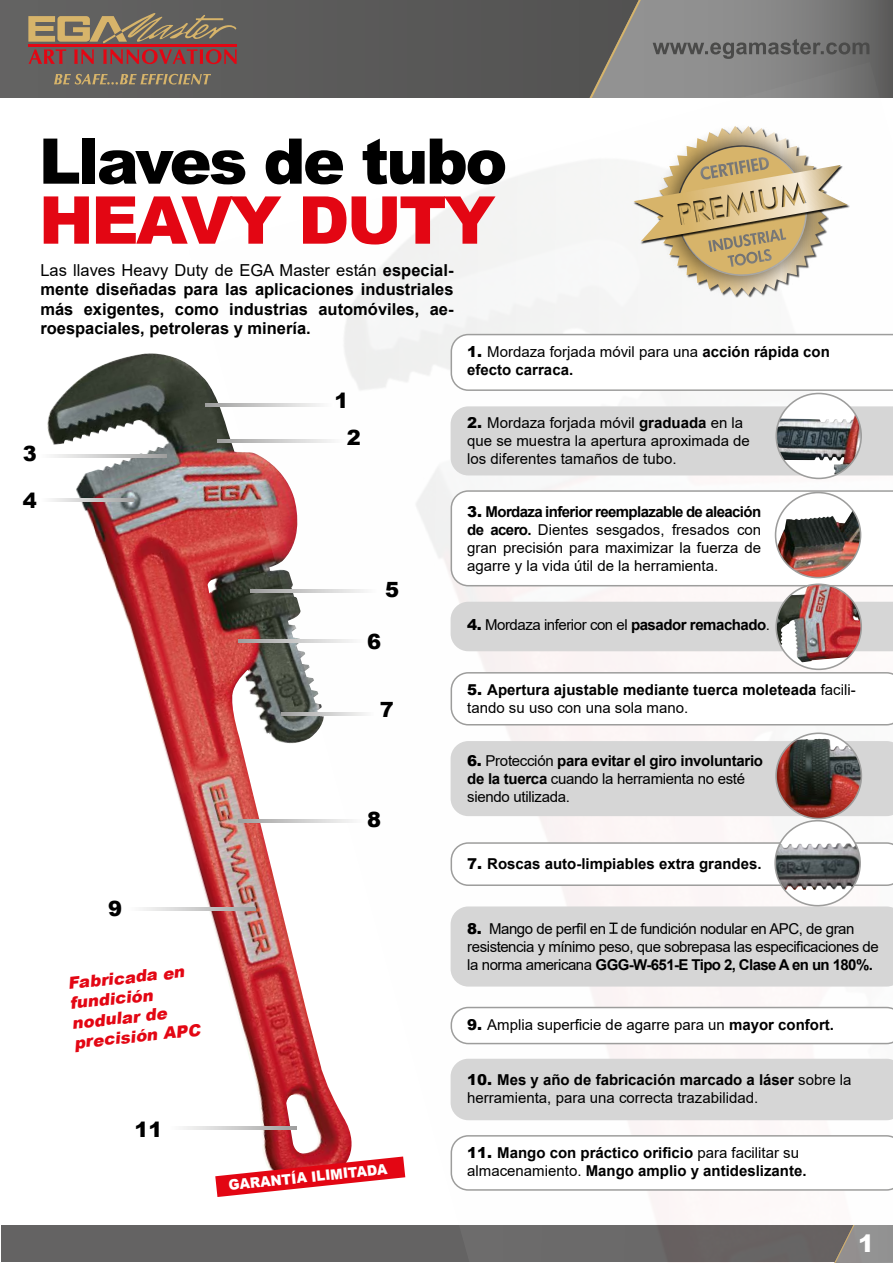
<style>
.page{position:relative;width:893px;height:1263px;background:#fff}
.page>*{position:absolute;margin:0;border:0;box-sizing:border-box;transform-origin:0 0}
.t1{font:900 66px "Arial";letter-spacing:-.04em;color:#e30613}
.t2{font:900 63px "Arial";letter-spacing:-.04em;color:#000}
.t3{font:900 24px "Arial";color:#fff}
.t4{font:900 21px "Arial";color:#000}
.t5{font:700 16.5px/19.5px "Arial";color:#000;text-align:justify}
.t6{font:italic 900 16.5px/19.8px "Arial";color:#e30613}
.t7{font:15px/18px "Arial";color:#000}
.t8{font:700 15px/18px "Arial";color:#000}
.t9{font:15px/18px "Arial";letter-spacing:-.03em;color:#000}
.t10{font:15px/18px "Arial";letter-spacing:-.02em;color:#000}
.t11{font:900 14.4px "Arial";color:#fff;scale:.93 1}
.s1{font-weight:400}
.s2{font-weight:900}
.s3{font-weight:700}
</style>
<div class="page">
<div style="left:1px;top:1225px;width:891px;height:37px;background:#646363"></div>
<div style="left:0;top:0;width:893px;height:98px;background:#5b5a5a"></div>
<svg style="left:28px;top:13px;width:209px;height:30px"></svg>
<hr style="left:28px;top:44px;width:209px;height:3px;background:#e30613">
<svg style="left:29px;top:49px;width:37px;height:15px"></svg>
<svg style="left:74px;top:49px;width:20px;height:15px"></svg>
<svg style="left:103px;top:49px;width:134px;height:15px"></svg>
<svg style="left:54px;top:74px;width:135px;height:11px"></svg>
<svg style="left:607px;top:0;width:266px;height:62px;background:#7e7e7d"></svg>
<img style="left:47px;top:353px;width:142px;height:774px">
<img style="left:189px;top:62px;width:704px;height:1201px">
<svg style="left:451px;top:490px;width:442px;height:96px"></svg>
<div style="left:451px;top:602px;width:442px;height:49px;background:#d6d6d6"></div>
<svg style="left:451px;top:334px;width:442px;height:57px"></svg>
<div style="left:451px;top:406px;width:442px;height:69px;background:#d6d6d6"></div>
<svg style="left:451px;top:672px;width:442px;height:53px"></svg>
<svg style="left:451px;top:1007px;width:442px;height:37px"></svg>
<div style="left:451px;top:1059px;width:442px;height:61px;background:#d6d6d6"></div>
<div style="left:776px;top:584px;width:85px;height:85px;background:#fff;border-radius:50%"></div>
<img style="left:776px;top:584px;width:85px;height:78px">
<div style="left:775px;top:583px;width:87px;height:87px;border:2px solid #9d9d9c;border-radius:50%"></div>
<div style="left:775px;top:493px;width:86px;height:85px;background:#fff;border-radius:50%"></div>
<img style="left:777px;top:510px;width:84px;height:68px">
<div style="left:775px;top:492px;width:86px;height:86px;border:2px solid #9d9d9c;border-radius:50%"></div>
<div style="left:776px;top:393px;width:85px;height:85px;background:#fff;border-radius:50%"></div>
<img style="left:776px;top:414px;width:85px;height:61px">
<div style="left:775px;top:393px;width:87px;height:86px;border:2px solid #9d9d9c;border-radius:50%"></div>
<svg style="left:451px;top:741px;width:442px;height:245px"></svg>
<img style="left:776px;top:738px;width:85px;height:80px">
<div style="left:775px;top:732px;width:87px;height:87px;border:2px solid #9d9d9c;border-radius:50%"></div>
<svg style="left:451px;top:1135px;width:442px;height:56px"></svg>
<svg style="left:215px;top:1156px;width:190px;height:41px"></svg>
<svg style="left:205px;top:403px;width:128px;height:3px"></svg>
<svg style="left:634px;top:110px;width:214px;height:202px"></svg>
<svg style="left:218px;top:439px;width:127px;height:3px"></svg>
<svg style="left:251px;top:589px;width:127px;height:3px"></svg>
<svg style="left:238px;top:639px;width:128px;height:3px"></svg>
<svg style="left:282px;top:712px;width:93px;height:3px"></svg>
<svg style="left:238px;top:820px;width:128px;height:3px"></svg>
<svg style="left:128px;top:908px;width:127px;height:3px"></svg>
<svg style="left:183px;top:1127px;width:114px;height:3px"></svg>
<svg style="left:47px;top:454px;width:119px;height:3px"></svg>
<svg style="left:47px;top:499px;width:87px;height:3px"></svg>
<h2 class="t2" style="left:39px;top:115px;width:470px">Llaves de tubo</h2>
<h1 class="t1" style="left:39px;top:172px;width:458px">HEAVY DUTY</h1>
<p class="t5" style="left:40px;top:261px;width:415px"><span class="s1">Las llaves Heavy Duty de EGA Master están</span> especial&shy;mente diseñadas para las aplicaciones industriales más exigentes, como industrias automóviles, ae&shy;roespaciales, petroleras y minería.</p>
<h3 class="t4" style="left:23px;top:439px;width:16px">3</h3>
<h3 class="t4" style="left:23px;top:485px;width:16px">4</h3>
<h3 class="t4" style="left:334px;top:385px;width:16px">1</h3>
<h3 class="t4" style="left:347px;top:422px;width:16px">2</h3>
<h3 class="t4" style="left:385px;top:574px;width:16px">5</h3>
<h3 class="t4" style="left:367px;top:626px;width:16px">6</h3>
<p class="t8" style="left:467px;top:343px;width:364px"><span class="s2">1.</span> <span class="s1">Mordaza forjada móvil para una</span> acción rápida con efecto carraca.</p>
<p class="t7" style="left:467px;top:413px;width:284px"><span class="s2">2.</span> Mordaza forjada móvil <span class="s3">graduada</span> en la que se muestra la apertura aproximada de los diferentes tamaños de tubo.</p>
<p class="t7" style="left:467px;top:503px;width:295px;text-align:justify"><span class="s2">3.</span> <span class="s3">Mordaza inferior reemplazable de aleación de acero.</span> Dientes sesgados, fresados con gran precisión para maximizar la fuerza de agarre y la vida útil de la herramienta.</p>
<p class="t9" style="left:467px;top:615px;width:304px"><span class="s2">4.</span> Mordaza inferior con el <span class="s3">pasador remachado</span>.</p>
<h3 class="t4" style="left:380px;top:694px;width:16px">7</h3>
<p class="t8" style="left:467px;top:681px;width:390px"><span class="s2">5.</span> Apertura ajustable mediante tuerca moleteada <span class="s1">facili&shy;tando su uso con una sola mano.</span></p>
<h3 class="t4" style="left:367px;top:804px;width:16px">8</h3>
<h3 class="t4" style="left:108px;top:893px;width:16px">9</h3>
<p class="t6" style="left:67px;top:973px;width:128px;rotate:-6deg">Fabricada en fundición nodular de precisión APC</p>
<h3 class="t4" style="left:134px;top:1114px;width:30px">11</h3>
<p class="t11" style="left:228px;top:1175px;width:173px;rotate:-6deg">GARANTÍA ILIMITADA</p>
<p class="t10" style="left:467px;top:752px;width:297px"><span class="s2">6.</span> Protección <span class="s3">para evitar el giro involuntario de la tuerca</span> cuando la herramienta no esté siendo utilizada.</p>
<p class="t8" style="left:467px;top:855px;width:296px"><span class="s2">7.</span> Roscas auto-limpiables extra grandes.</p>
<p class="t9" style="left:467px;top:919px;width:413px"><span class="s2">8.</span> Mango de perfil en de fundición nodular en APC, de gran resistencia y mínimo peso, que sobrepasa las especificaciones de la norma americana <span class="s3">GGG-W-651-E Tipo 2, Clase A en un 180%.</span></p>
<p class="t7" style="left:467px;top:1016px;width:368px"><span class="s2">9.</span> Amplia superficie de agarre para un <span class="s3">mayor confort.</span></p>
<p class="t7" style="left:467px;top:1071px;width:386px"><span class="s2">10.</span> <span class="s3">Mes y año de fabricación marcado a láser</span> sobre la herramienta, para una correcta trazabilidad.</p>
<p class="t8" style="left:467px;top:1144px;width:341px"><span class="s2">11.</span> Mango con práctico orificio <span class="s1">para facilitar su almacenamiento.</span> Mango amplio y antideslizante.</p>
<h3 class="t3" style="left:858px;top:1226px;width:18px">1</h3>
</div>
